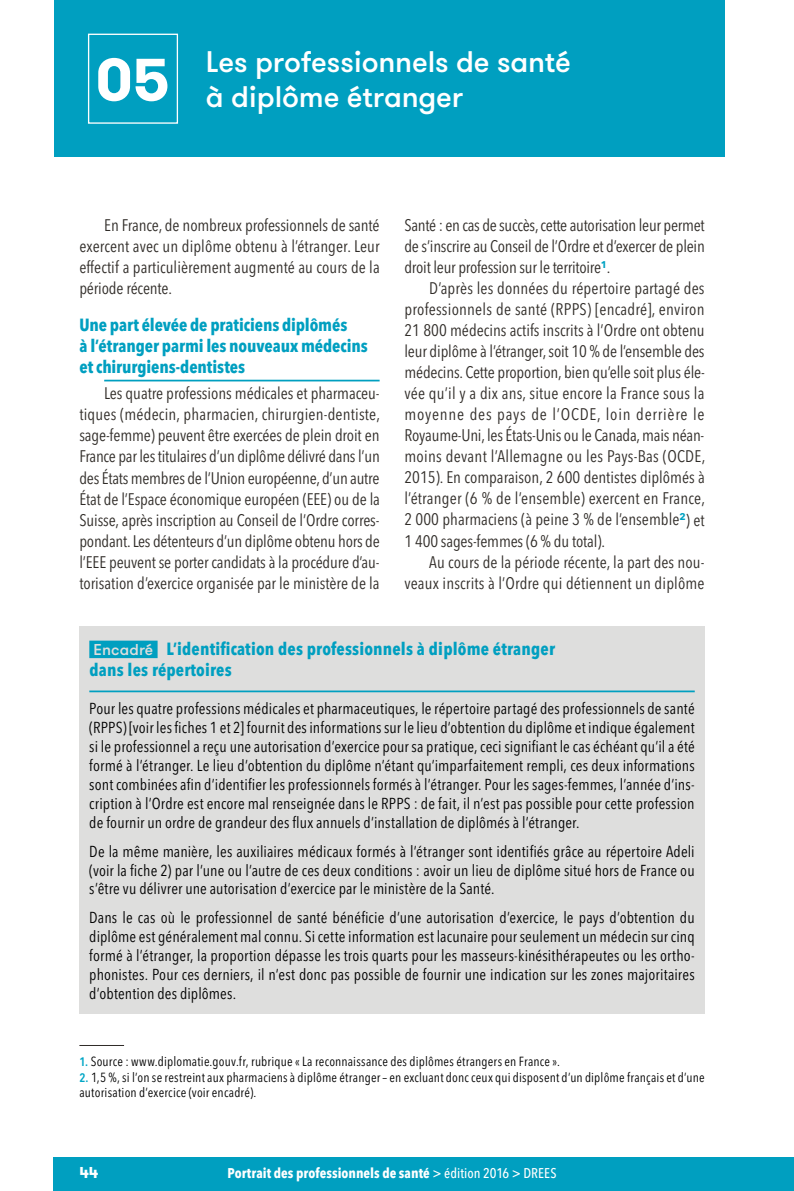
<style>
.page{position:relative;width:794px;height:1191px;background:#fff}
.page>*{position:absolute;margin:0;border:0;box-sizing:border-box;transform-origin:0 0}
.t1{font:500 29.75px/35px "GT Walsheim";letter-spacing:-.005em;color:#fff}
.t2{font:700 condensed 17.5px/21px "Avenir Next LT Pro";color:#009fc0}
.t3{font:condensed 16.62px/21px "Avenir Next LT Pro";color:#302c28;text-align:justify}
.t4{font:condensed 15.75px/18.9px "Avenir Next LT Pro";letter-spacing:.005em;color:#000;text-align:justify}
.t5{font:700 15.75px "GT Walsheim";color:#fff}
.t6{font:700 condensed 14px "Avenir Next LT Pro";color:#fff}
.t7{font:condensed 13.12px/15.8px "Avenir Next LT Pro";letter-spacing:.015em;color:#000}
.s1{font-family:"GT Walsheim";font-weight:500;font-stretch:normal;font-size:15.75px;color:#dededd}
.s2{font-weight:600;font-size:12.25px;color:#00a6c5}
.s3{font-weight:500}
</style>
<div class="page">
<div style="left:54px;top:1157px;width:740px;height:34px;background:#009fc0"></div>
<div style="left:54px;top:0;width:670px;height:156px;background:#009fc0"></div>
<hr style="left:104px;top:380px;width:275px;height:1px;background:#009fc0">
<hr style="left:79px;top:1045px;width:45px;height:1px;background:#302c28">
<div style="left:88px;top:34px;width:90px;height:90px;border:1px solid #fff"></div>
<div style="left:79px;top:626px;width:625px;height:387px;background:#dededd"></div>
<div style="left:89px;top:640px;width:69px;height:18px;background:#009fc0"></div>
<hr style="left:89px;top:690px;width:605px;height:2px;background:#009fc0">
<h1 class="t1" style="left:96px;top:43px;width:476px;text-indent:110px">Les professionnels de santé<br><sup>05</sup> à diplôme étranger</h1>
<p class="t3" style="left:79px;top:215px;width:302px;text-indent:25px">En France, de nombreux professionnels de santé exercent avec un diplôme obtenu à l’étranger. Leur effectif a particulièrement augmenté au cours de la période récente.</p>
<p class="t2" style="left:79px;top:314px;width:290px">Une part élevée de praticiens diplômés<br>à l’étranger parmi les nouveaux médecins et chirurgiens-dentistes</p>
<p class="t3" style="left:79px;top:383px;width:302px;text-indent:25px">Les quatre professions médicales et pharmaceu&shy;tiques (médecin, pharmacien, chirurgien-dentiste, sage-femme) peuvent être exercées de plein droit en France par les titulaires d’un diplôme délivré dans l’un des États membres de l’Union européenne, d’un autre État de l’Espace économique européen (EEE) ou de la Suisse, après inscription au Conseil de l’Ordre corres&shy;pondant. Les détenteurs d’un diplôme obtenu hors de l’EEE peuvent se porter candidats à la procédure d’au&shy;torisation d’exercice organisée par le ministère de la</p>
<p class="t3" style="left:404px;top:215px;width:302px">Santé : en cas de succès, cette autorisation leur permet de s’inscrire au Conseil de l’Ordre et d’exercer de plein droit leur profession sur le territoire<sup>1</sup>.</p>
<p class="t3" style="left:404px;top:278px;width:302px;text-indent:25px">D’après les données du répertoire partagé des professionnels de santé (RPPS) [encadré], environ 21 800 médecins actifs inscrits à l’Ordre ont obtenu leur diplôme à l’étranger, soit 10 % de l’ensemble des médecins. Cette proportion, bien qu’elle soit plus éle&shy;vée qu’il y a dix ans, situe encore la France sous la moyenne des pays de l’OCDE, loin derrière le Royaume-Uni, les États-Unis ou le Canada, mais néan&shy;moins devant l’Allemagne ou les Pays-Bas (OCDE, 2015). En comparaison, 2 600 dentistes diplômés à l’étranger (6 % de l’ensemble) exercent en France, 2 000 pharmaciens (à peine 3 % de l’ensemble<sup>2</sup>) et 1 400 sages-femmes (6 % du total).</p>
<p class="t3" style="left:404px;top:551px;width:302px;text-align:right">Au cours de la période récente, la part des nou&shy;veaux inscrits à l’Ordre qui détiennent un diplôme</p>
<p class="t2" style="left:89px;top:638px;width:467px"><span class="s1">Encadré</span> L’identification des professionnels à diplôme étranger dans les répertoires</p>
<p class="t4" style="left:89px;top:699px;width:607px">Pour les quatre professions médicales et pharmaceutiques, le répertoire partagé des professionnels de santé (RPPS) [voir les fiches 1 et 2] fournit des informations sur le lieu d’obtention du diplôme et indique également si le professionnel a reçu une autorisation d’exercice pour sa pratique, ceci signifiant le cas échéant qu’il a été formé à l’étranger. Le lieu d’obtention du diplôme n’étant qu’imparfaitement rempli, ces deux informations sont combinées afin d’identifier les professionnels formés à l’étranger. Pour les sages-femmes, l’année d’ins&shy;cription à l’Ordre est encore mal renseignée dans le RPPS : de fait, il n’est pas possible pour cette profession de fournir un ordre de grandeur des flux annuels d’installation de diplômés à l’étranger.</p>
<p class="t4" style="left:89px;top:841px;width:607px">De la même manière, les auxiliaires médicaux formés à l’étranger sont identifiés grâce au répertoire Adeli (voir la fiche 2) par l’une ou l’autre de ces deux conditions : avoir un lieu de diplôme situé hors de France ou s’être vu délivrer une autorisation d’exercice par le ministère de la Santé.</p>
<p class="t4" style="left:89px;top:908px;width:607px">Dans le cas où le professionnel de santé bénéficie d’une autorisation d’exercice, le pays d’obtention du diplôme est généralement mal connu. Si cette information est lacunaire pour seulement un médecin sur cinq formé à l’étranger, la proportion dépasse les trois quarts pour les masseurs-kinésithérapeutes ou les ortho&shy;phonistes. Pour ces derniers, il n’est donc pas possible de fournir une indication sur les zones majoritaires d’obtention des diplômes.</p>
<p class="t7" style="left:79px;top:1053px;width:482px"><span class="s2">1.</span> Source : www.diplomatie.gouv.fr, rubrique « La reconnaissance des diplômes étrangers en France ».</p>
<p class="t7" style="left:79px;top:1069px;width:627px"><span class="s2">2.</span> 1,5 %, si l’on se restreint aux pharmaciens à diplôme étranger – en excluant donc ceux qui disposent d’un diplôme français et d’une autorisation d’exercice (voir encadré).</p>
<p class="t5" style="left:79px;top:1162px;width:21px">44</p>
<p class="t6" style="left:227px;top:1165px;width:330px">Portrait des professionnels de santé <span class="s3">&gt; édition 2016 &gt; DREES</span></p>
</div>
